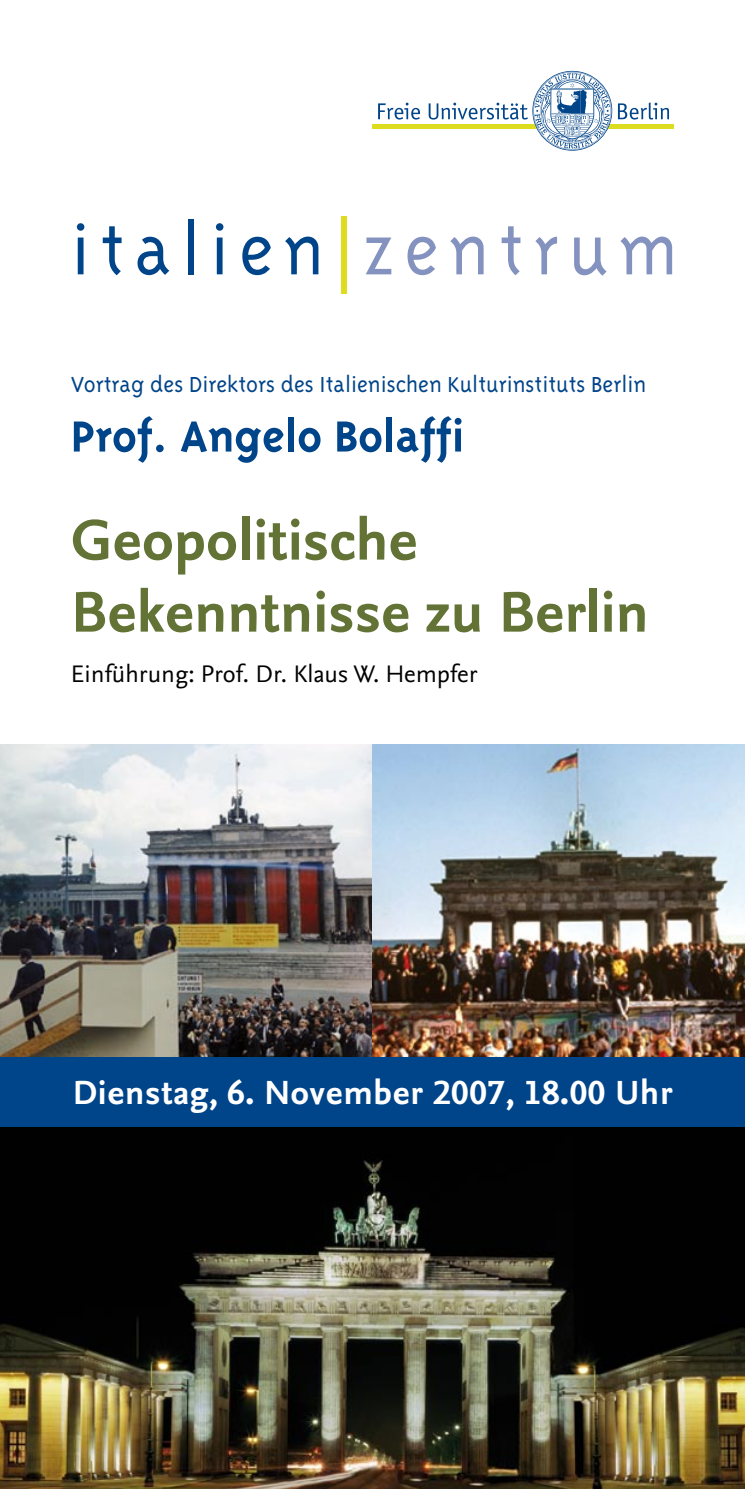
<style>
.page{position:relative;width:745px;height:1489px;background:#fff}
.page>*{position:absolute;margin:0;border:0;box-sizing:border-box;transform-origin:0 0}
.t1{font:300 80px "Triplex";letter-spacing:.12em;color:#004489}
.t2{font:700 60px/72px "Nexus Sans OT";color:#627335}
.t3{font:700 50px "Triplex";color:#004489}
.t4{font:700 35px "Nexus Sans OT";letter-spacing:.02em;color:#fff}
.t5{font:300 25px "Triplex";color:#004489}
.t6{font:25px "Nexus Sans OT";color:#000}
.s1{font-family:"Scala Sans Pro";font-weight:400;color:#dedc1e}
.s2{color:#8392be}
</style>
<div class="page">
<img style="left:0;top:1127px;width:744px;height:361px">
<div style="left:0;top:1056px;width:744px;height:71px;background:#004489"></div>
<svg style="left:378px;top:103px;width:42px;height:16px"></svg>
<svg style="left:617px;top:102px;width:51px;height:17px"></svg>
<hr style="left:372px;top:124px;width:301px;height:4px;background:#dedc1e">
<svg style="left:428px;top:71px;width:183px;height:80px"></svg>
<img style="left:0;top:744px;width:744px;height:312px">
<h1 class="t1" style="left:71px;top:205px;width:608px">italien<span class="s1">|</span><span class="s2">zentrum</span></h1>
<p class="t5" style="left:71px;top:370px;width:576px">Vortrag des Direktors des Italienischen Kulturinstituts Berlin</p>
<h3 class="t3" style="left:71px;top:408px;width:395px">Prof. Angelo Bolaffi</h3>
<h2 class="t2" style="left:71px;top:503px;width:579px">Geopolitische<br>Bekenntnisse zu Berlin</h2>
<p class="t6" style="left:71px;top:657px;width:408px">Einführung: Prof. Dr. Klaus W. Hempfer</p>
<h3 class="t4" style="left:73px;top:1069px;width:600px">Dienstag, 6. November 2007, 18.00 Uhr</h3>
</div>
